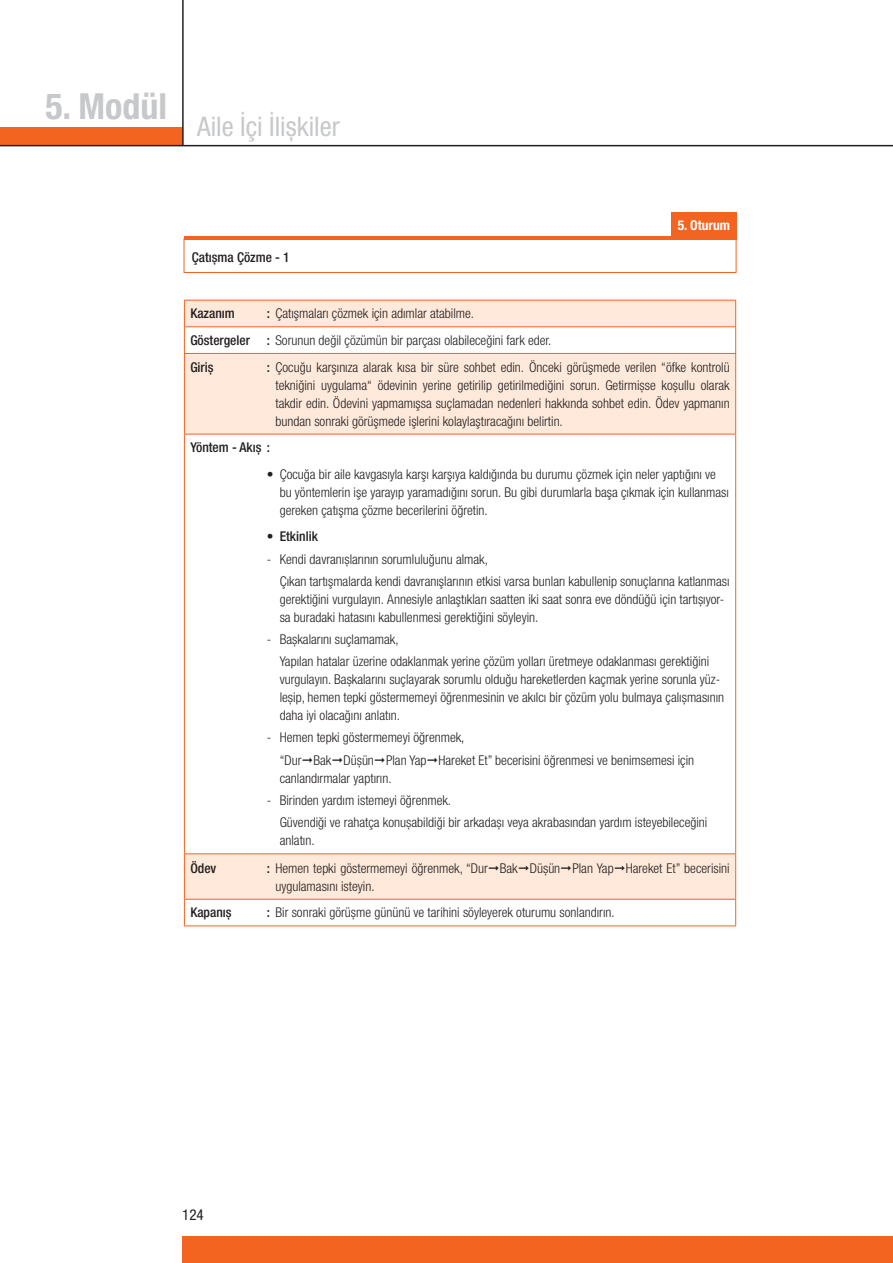
<style>
.page{position:relative;width:893px;height:1263px;background:#fff}
.page>*{position:absolute;margin:0;border:0;box-sizing:border-box;transform-origin:0 0}
.t1{font:700 condensed 36px "Helvetica Neue LT Pro";color:#c7c8ca}
.t2{font:condensed 27px "Helvetica Neue LT Pro";color:#c7c8ca}
.t3{font:condensed 15px "Helvetica Neue LT Pro";color:#231f20}
.t4{font:300 condensed 13.5px/18px "Helvetica Neue LT Pro";color:#231f20}
.t5{font:500 condensed 13.5px "Helvetica Neue LT Pro";color:#231f20}
.t6{font:700 condensed 13.5px "Helvetica Neue LT Pro";color:#fff}
.s1{font-weight:500}
</style>
<div class="page">
<div style="left:0;top:127px;width:183px;height:19px;background:#f36421"></div>
<hr style="left:0;top:145px;width:893px;height:1px;background:#231f20">
<hr style="left:182px;top:0;width:2px;height:146px;background:#231f20">
<div style="left:182px;top:1236px;width:711px;height:27px;background:#f36421"></div>
<div style="left:184px;top:238px;width:552px;height:35px;border:1px solid #f36421"></div>
<div style="left:671px;top:213px;width:65px;height:25px;background:#f36421"></div>
<hr style="left:184px;top:236px;width:552px;height:4px;background:#f36421">
<div style="left:185px;top:301px;width:550px;height:25px;background:#fee9da"></div>
<svg style="left:185px;top:327px;width:550px;height:572px"></svg>
<hr style="left:184px;top:300px;width:552px;height:1px;background:#f36421">
<hr style="left:184px;top:326px;width:552px;height:1px;background:#f36421">
<svg style="left:184px;top:300px;width:1px;height:53px"></svg>
<svg style="left:735px;top:300px;width:1px;height:53px"></svg>
<hr style="left:184px;top:353px;width:552px;height:1px;background:#f36421">
<hr style="left:184px;top:354px;width:1px;height:80px;background:#f36421">
<hr style="left:735px;top:354px;width:1px;height:80px;background:#f36421">
<hr style="left:184px;top:434px;width:552px;height:1px;background:#f36421">
<hr style="left:184px;top:434px;width:1px;height:419px;background:#f36421">
<hr style="left:735px;top:434px;width:1px;height:419px;background:#f36421">
<hr style="left:184px;top:853px;width:552px;height:1px;background:#f36421">
<hr style="left:184px;top:854px;width:1px;height:45px;background:#f36421">
<hr style="left:735px;top:854px;width:1px;height:45px;background:#f36421">
<hr style="left:184px;top:899px;width:552px;height:1px;background:#f36421">
<svg style="left:184px;top:900px;width:1px;height:25px"></svg>
<svg style="left:735px;top:900px;width:1px;height:25px"></svg>
<hr style="left:184px;top:925px;width:552px;height:1px;background:#f36421">
<h1 class="t1" style="left:45px;top:85px;width:123px">5. Modül</h1>
<h2 class="t2" style="left:197px;top:111px;width:144px">Aile İçi İlişkiler</h2>
<p class="t5" style="left:192px;top:249px;width:99px">Çatışma Çözme - 1</p>
<p class="t6" style="left:678px;top:217px;width:54px">5. Oturum</p>
<p class="t4" style="left:190px;top:300px;width:363px;line-height:26.7px;text-indent:77px"><span class="s1">:</span> Çatışmaları çözmek için adımlar atabilme.<br><span class="s1">Göstergeler :</span> Sorunun değil çözümün bir parçası olabileceğini fark eder.<br><span class="s1">Giriş</span></p>
<p class="t5" style="left:190px;top:305px;width:46px">Kazanım</p>
<p class="t4" style="left:275px;top:358px;width:456px;text-align:justify;text-indent:-9px"><span class="s1">:</span> Çocuğu karşınıza alarak kısa bir süre sohbet edin. Önceki görüşmede verilen “öfke kontrolü tekniğini uygulama“ ödevinin yerine getirilip getirilmediğini sorun. Getirmişse koşullu olarak takdir edin. Ödevini yapmamışsa suçlamadan nedenleri hakkında sohbet edin. Ödev yapmanın bundan sonraki görüşmede işlerini kolaylaştıracağını belirtin.</p>
<p class="t5" style="left:190px;top:439px;width:81px">Yöntem - Akış :</p>
<p class="t4" style="left:280px;top:465px;width:451px;text-indent:-13px">• Çocuğa bir aile kavgasıyla karşı karşıya kaldığında bu durumu çözmek için neler yaptığını ve bu yöntemlerin işe yarayıp yaramadığını sorun. Bu gibi durumlarla başa çıkmak için kullanması gereken çatışma çözme becerilerini öğretin.</p>
<p class="t5" style="left:267px;top:528px;width:52px">• Etkinlik</p>
<p class="t4" style="left:280px;top:547px;width:451px;line-height:22.2px;text-indent:-13px">- Kendi davranışlarının sorumluluğunu almak,<br>Çıkan tartışmalarda kendi davranışlarının etkisi varsa bunları kabullenip sonuçlarına katlanması</p>
<p class="t4" style="left:280px;top:590px;width:446px">gerektiğini vurgulayın. Annesiyle anlaştıkları saatten iki saat sonra eve döndüğü için tartışıyor&shy;sa buradaki hatasını kabullenmesi gerektiğini söyleyin.</p>
<p class="t4" style="left:280px;top:628px;width:431px;line-height:22.2px;text-indent:-13px">- Başkalarını suçlamamak,<br>Yapılan hatalar üzerine odaklanmak yerine çözüm yolları üretmeye odaklanması gerektiğini</p>
<p class="t4" style="left:280px;top:670px;width:446px">vurgulayın. Başkalarını suçlayarak sorumlu olduğu hareketlerden kaçmak yerine sorunla yüz&shy;leşip, hemen tepki göstermemeyi öğrenmesinin ve akılcı bir çözüm yolu bulmaya çalışmasının daha iyi olacağını anlatın.</p>
<p class="t4" style="left:280px;top:726px;width:416px;line-height:22.2px;text-indent:-13px">- Hemen tepki göstermemeyi öğrenmek,<br>“Dur◻Bak◻Düşün◻Plan Yap◻Hareket Et” becerisini öğrenmesi ve benimsemesi için</p>
<p class="t4" style="left:280px;top:769px;width:113px">canlandırmalar yaptırın.</p>
<p class="t4" style="left:280px;top:789px;width:429px;line-height:22.2px;text-indent:-13px">- Birinden yardım istemeyi öğrenmek.<br>Güvendiği ve rahatça konuşabildiği bir arkadaşı veya akrabasından yardım isteyebileceğini</p>
<p class="t4" style="left:280px;top:831px;width:37px">anlatın.</p>
<p class="t5" style="left:190px;top:860px;width:28px">Ödev</p>
<p class="t4" style="left:275px;top:859px;width:456px;text-indent:-9px"><span class="s1">:</span> Hemen tepki göstermemeyi öğrenmek, “Dur◻Bak◻Düşün◻Plan Yap◻Hareket Et” becerisini uygulamasını isteyin.</p>
<p class="t5" style="left:190px;top:904px;width:43px">Kapanış</p>
<p class="t4" style="left:267px;top:903px;width:349px"><span class="s1">:</span> Bir sonraki görüşme gününü ve tarihini söyleyerek oturumu sonlandırın.</p>
<p class="t3" style="left:182px;top:1206px;width:23px">124</p>
</div>
